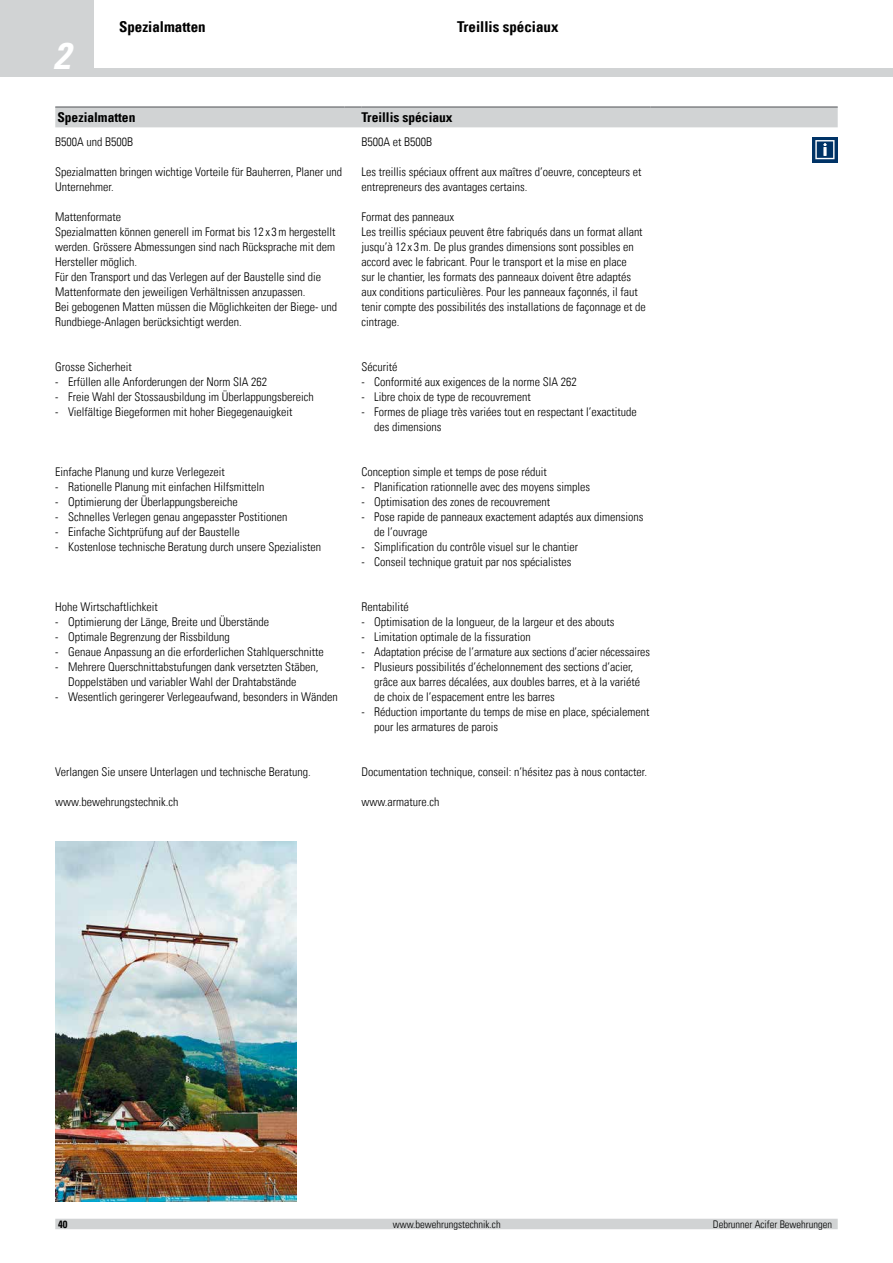
<style>
.page{position:relative;width:893px;height:1263px;background:#fff}
.page>*{position:absolute;margin:0;border:0;box-sizing:border-box;transform-origin:0 0}
.t1{font:37.5px "Univers Com 67 Bold Cond Obl";color:#fff}
.t2{font:15px "Univers Com 67 Bold Cond";color:#000}
.t3{font:13.5px "Univers Com 67 Bold Cond";color:#000}
.t4{font:12px/15px "Univers Com 47 Light Cond";color:#000}
.t5{font:10.5px "Univers Com 47 Light Cond";color:#000}
.t6{font:10.5px "Univers Com 67 Bold Cond";color:#000}
</style>
<div class="page">
<div style="left:0;top:68px;width:893px;height:9px;background:#d1d3d4"></div>
<div style="left:0;top:0;width:94px;height:77px;background:#d1d3d4"></div>
<div style="left:55px;top:1219px;width:783px;height:10px;background:#d1d3d4"></div>
<svg style="left:812px;top:137px;width:26px;height:25px"></svg>
<svg style="left:815px;top:140px;width:19px;height:19px"></svg>
<div style="left:55px;top:106px;width:783px;height:21px;background:#d1d3d4"></div>
<hr style="left:361px;top:106px;width:290px;height:2px;background:#808285">
<hr style="left:651px;top:106px;width:187px;height:2px;background:#808285">
<img style="left:55px;top:841px;width:242px;height:360px">
<h1 class="t1" style="left:53px;top:33px;width:18px">2</h1>
<p class="t2" style="left:119px;top:18px;width:88px">Spezialmatten</p>
<p class="t2" style="left:457px;top:18px;width:103px">Treillis spéciaux</p>
<p class="t3" style="left:57px;top:109px;width:80px">Spezialmatten</p>
<p class="t3" style="left:361px;top:109px;width:93px">Treillis spéciaux</p>
<p class="t4" style="left:55px;top:134px;width:79px">B500A und B500B</p>
<p class="t4" style="left:55px;top:164px;width:288px">Spezialmatten bringen wichtige Vorteile für Bauherren, Planer und<br>Unternehmer.</p>
<p class="t4" style="left:55px;top:209px;width:283px">Mattenformate<br>Spezialmatten können generell im Format bis 12 x 3m hergestellt werden. Grössere Abmessungen sind nach Rücksprache mit dem Hersteller möglich.<br>Für den Transport und das Verlegen auf der Baustelle sind die Mattenformate den jeweiligen Verhältnissen anzupassen.<br>Bei gebogenen Matten müssen die Möglichkeiten der Biege- und Rundbiege-Anlagen berücksichtigt werden.</p>
<p class="t4" style="left:55px;top:359px;width:78px">Grosse Sicherheit</p>
<p class="t4" style="left:55px;top:374px;width:213px">- Erfüllen alle Anforderungen der Norm SIA 262</p>
<p class="t4" style="left:55px;top:389px;width:260px">- Freie Wahl der Stossausbildung im Überlappungsbereich</p>
<p class="t4" style="left:55px;top:404px;width:239px">- Vielfältige Biegeformen mit hoher Biegegenauigkeit</p>
<p class="t4" style="left:361px;top:134px;width:72px">B500A et B500B</p>
<p class="t4" style="left:361px;top:164px;width:281px">Les treillis spéciaux offrent aux maîtres d’oeuvre, concepteurs et entrepreneurs des avantages certains.</p>
<p class="t4" style="left:361px;top:209px;width:286px">Format des panneaux<br>Les treillis spéciaux peuvent être fabriqués dans un format allant jusqu’à 12 x 3m. De plus grandes dimensions sont possibles en accord avec le fabricant. Pour le transport et la mise en place<br>sur le chantier, les formats des panneaux doivent être adaptés aux conditions particulières. Pour les panneaux façonnés, il faut tenir compte des possibilités des installations de façonnage et de cintrage.</p>
<p class="t4" style="left:361px;top:359px;width:37px">Sécurité</p>
<p class="t4" style="left:361px;top:374px;width:217px">- Conformité aux exigences de la norme SIA 262</p>
<p class="t4" style="left:361px;top:389px;width:171px">- Libre choix de type de recouvrement</p>
<p class="t4" style="left:374px;top:404px;width:264px;text-indent:-13px">- Formes de pliage très variées tout en respectant l’exactitude des dimensions</p>
<p class="t4" style="left:361px;top:464px;width:187px">Conception simple et temps de pose réduit</p>
<p class="t4" style="left:361px;top:479px;width:230px">- Planification rationnelle avec des moyens simples</p>
<p class="t4" style="left:361px;top:494px;width:190px">- Optimisation des zones de recouvrement</p>
<p class="t4" style="left:374px;top:509px;width:271px;text-indent:-13px">- Pose rapide de panneaux exactement adaptés aux dimensions de l’ouvrage</p>
<p class="t4" style="left:361px;top:539px;width:218px">- Simplification du contrôle visuel sur le chantier</p>
<p class="t4" style="left:361px;top:554px;width:211px">- Conseil technique gratuit par nos spécialistes</p>
<p class="t4" style="left:361px;top:599px;width:49px">Rentabilité</p>
<p class="t4" style="left:361px;top:614px;width:255px">- Optimisation de la longueur, de la largeur et des abouts</p>
<p class="t4" style="left:361px;top:629px;width:171px">- Limitation optimale de la fissuration</p>
<p class="t4" style="left:361px;top:644px;width:290px">- Adaptation précise de l’armature aux sections d’acier nécessaires</p>
<p class="t4" style="left:374px;top:659px;width:267px;text-indent:-13px">- Plusieurs possibilités d’échelonnement des sections d’acier, grâce aux barres décalées, aux doubles barres, et à la variété de choix de l’espacement entre les barres</p>
<p class="t4" style="left:374px;top:704px;width:277px;text-indent:-13px">- Réduction importante du temps de mise en place, spécialement pour les armatures de parois</p>
<p class="t4" style="left:361px;top:764px;width:287px">Documentation technique, conseil: n’hésitez pas à nous contacter.</p>
<p class="t4" style="left:361px;top:794px;width:80px">www.armature.ch</p>
<p class="t4" style="left:55px;top:464px;width:171px">Einfache Planung und kurze Verlegezeit</p>
<p class="t4" style="left:55px;top:479px;width:211px">- Rationelle Planung mit einfachen Hilfsmitteln</p>
<p class="t4" style="left:55px;top:494px;width:184px">- Optimierung der Überlappungsbereiche</p>
<p class="t4" style="left:55px;top:509px;width:234px">- Schnelles Verlegen genau angepasster Postitionen</p>
<p class="t4" style="left:55px;top:524px;width:186px">- Einfache Sichtprüfung auf der Baustelle</p>
<p class="t4" style="left:55px;top:539px;width:267px">- Kostenlose technische Beratung durch unsere Spezialisten</p>
<p class="t4" style="left:55px;top:599px;width:104px">Hohe Wirtschaftlichkeit</p>
<p class="t4" style="left:55px;top:614px;width:215px">- Optimierung der Länge, Breite und Überstände</p>
<p class="t4" style="left:55px;top:629px;width:176px">- Optimale Begrenzung der Rissbildung</p>
<p class="t4" style="left:55px;top:644px;width:270px">- Genaue Anpassung an die erforderlichen Stahlquerschnitte</p>
<p class="t4" style="left:68px;top:659px;width:252px;text-indent:-13px">- Mehrere Querschnittabstufungen dank versetzten Stäben,<br>Doppelstäben und variabler Wahl der Drahtabstände</p>
<p class="t4" style="left:55px;top:689px;width:284px">- Wesentlich geringerer Verlegeaufwand, besonders in Wänden</p>
<p class="t4" style="left:55px;top:764px;width:257px">Verlangen Sie unsere Unterlagen und technische Beratung.</p>
<p class="t4" style="left:55px;top:794px;width:125px">www.bewehrungstechnik.ch</p>
<p class="t6" style="left:58px;top:1218px;width:11px">40</p>
<p class="t5" style="left:393px;top:1218px;width:109px">www.bewehrungstechnik.ch</p>
<p class="t5" style="left:713px;top:1218px;width:121px">Debrunner Acifer Bewehrungen</p>
</div>
